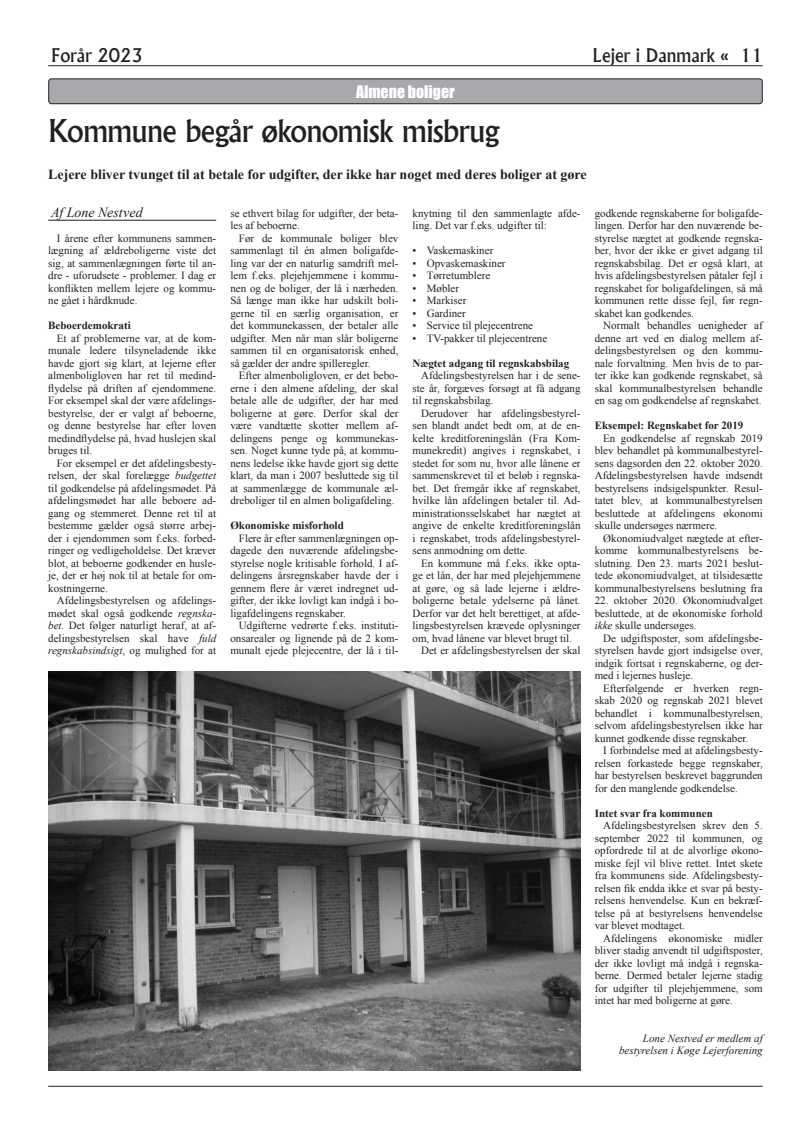
<style>
.page{position:relative;width:811px;height:1134px;background:#fff}
.page>*{position:absolute;margin:0;border:0;box-sizing:border-box;transform-origin:0 0}
.t1{font:500 30px "Albertus";letter-spacing:-.02em;color:#231f20}
.t2{font:500 18px "Albertus";color:#231f20}
.t3{font:15.8px "Impact";color:#fff}
.t4{font:700 14px "Times New Roman";color:#231f20}
.t5{font:italic 14px "Times New Roman";letter-spacing:-.005em;color:#231f20}
.t6{font:11px/12.5px "Times New Roman";color:#231f20;text-align:justify}
.t7{font:700 11px "Times New Roman";color:#231f20}
.t8{font:italic 11px/12.5px "Times New Roman";color:#231f20;text-align:right}
.s1{font-style:italic}
</style>
<div class="page">
<hr style="left:48px;top:65px;width:715px;height:1px;background:#231f20">
<hr style="left:48px;top:1086px;width:715px;height:1px;background:#231f20">
<hr style="left:48px;top:220px;width:168px;height:1px;background:#231f20">
<div style="left:49px;top:79px;width:713px;height:25px;background:#a8a9ad;border-radius:3px"></div>
<div style="left:48px;top:78px;width:715px;height:26px;border:1px solid #231f20;border-radius:3px"></div>
<img style="left:48px;top:671px;width:532px;height:400px">
<h2 class="t2" style="left:51px;top:44px;width:93px">Forår 2023</h2>
<h2 class="t2" style="left:592px;top:44px;width:172px">Lejer i Danmark « 11</h2>
<h3 class="t3" style="left:356px;top:82px;width:100px">Almene boliger</h3>
<h1 class="t1" style="left:48px;top:112px;width:452px">Kommune begår økonomisk misbrug</h1>
<p class="t4" style="left:48px;top:167px;width:540px">Lejere bliver tvunget til at betale for udgifter, der ikke har noget med deres boliger at gøre</p>
<p class="t5" style="left:51px;top:204px;width:93px">Af Lone Nestved</p>
<p class="t6" style="left:48px;top:232px;width:169px;text-indent:8px">I årene efter kommunens sammen&shy;lægning af ældreboligerne viste det sig, at sammenlægningen førte til an&shy;dre - uforudsete - problemer. I dag er konflikten mellem lejere og kommu&shy;ne gået i hårdknude.</p>
<p class="t7" style="left:48px;top:320px;width:84px">Beboerdemokrati</p>
<p class="t6" style="left:48px;top:332px;width:169px;text-indent:8px">Et af problemerne var, at de kom&shy;munale ledere tilsyneladende ikke havde gjort sig klart, at lejerne efter almenboligloven har ret til medind&shy;flydelse på driften af ejendommene.<br>For eksempel skal der være afdelings&shy;bestyrelse, der er valgt af beboerne, og denne bestyrelse har efter loven medindflydelse på, hvad huslejen skal bruges til.</p>
<p class="t6" style="left:48px;top:457px;width:169px;text-indent:8px">For eksempel er det afdelingsbesty&shy;relsen, der skal forelægge <span class="s1">budgettet </span>til godkendelse på afdelingsmødet. På afdelingsmødet har alle beboere ad&shy;gang og stemmeret. Denne ret til at bestemme gælder også større arbej&shy;der i ejendommen som f.eks. forbed&shy;ringer og vedligeholdelse. Det kræver blot, at beboerne godkender en husle&shy;je, der er høj nok til at betale for om&shy;kostningerne.</p>
<p class="t6" style="left:48px;top:594px;width:169px;text-indent:8px">Afdelingsbestyrelsen og afdelings&shy;mødet skal også godkende <span class="s1">regnska&shy;bet</span>. Det følger naturligt heraf, at af&shy;delingsbestyrelsen skal have <span class="s1">fuld regnskabsindsigt</span>, og mulighed for at</p>
<p class="t6" style="left:230px;top:207px;width:169px">se ethvert bilag for udgifter, der beta&shy;les af beboerne.</p>
<p class="t6" style="left:230px;top:232px;width:169px;text-indent:8px">Før de kommunale boliger blev sammenlagt til én almen boligafde&shy;ling var der en naturlig samdrift mel&shy;lem f.eks. plejehjemmene i kommu&shy;nen og de boliger, der lå i nærheden.<br>Så længe man ikke har udskilt boli&shy;gerne til en særlig organisation, er det kommunekassen, der betaler alle udgifter. Men når man slår boligerne sammen til en organisatorisk enhed, så gælder der andre spilleregler.</p>
<p class="t6" style="left:230px;top:369px;width:169px;text-indent:8px">Efter almenboligloven, er det bebo&shy;erne i den almene afdeling, der skal betale alle de udgifter, der har med boligerne at gøre. Derfor skal der være vandtætte skotter mellem af&shy;delingens penge og kommunekas&shy;sen. Noget kunne tyde på, at kommu&shy;nens ledelse ikke havde gjort sig dette klart, da man i 2007 besluttede sig til at sammenlægge de kommunale æl&shy;dreboliger til en almen boligafdeling.</p>
<p class="t7" style="left:230px;top:520px;width:115px">Økonomiske misforhold</p>
<p class="t6" style="left:230px;top:532px;width:169px;text-indent:8px">Flere år efter sammenlægningen op&shy;dagede den nuværende afdelingsbe&shy;styrelse nogle kritisable forhold. I af&shy;delingens årsregnskaber havde der i gennem flere år været indregnet ud&shy;gifter, der ikke lovligt kan indgå i bo&shy;ligafdelingens regnskaber.</p>
<p class="t6" style="left:230px;top:619px;width:169px;text-indent:8px">Udgifterne vedrørte f.eks. instituti&shy;onsarealer og lignende på de 2 kom&shy;munalt ejede plejecentre, der lå i til-</p>
<p class="t6" style="left:412px;top:207px;width:169px">knytning til den sammenlagte afde&shy;ling. Det var f.eks. udgifter til:</p>
<p class="t6" style="left:412px;top:244px;width:82px">• Vaskemaskiner</p>
<p class="t6" style="left:412px;top:257px;width:94px">• Opvaskemaskiner</p>
<p class="t6" style="left:412px;top:269px;width:79px">• Tørretumblere</p>
<p class="t6" style="left:412px;top:282px;width:48px">• Møbler</p>
<p class="t6" style="left:412px;top:294px;width:55px">• Markiser</p>
<p class="t6" style="left:412px;top:307px;width:55px">• Gardiner</p>
<p class="t6" style="left:412px;top:319px;width:122px">• Service til plejecentrene</p>
<p class="t6" style="left:412px;top:332px;width:136px">• TV-pakker til plejecentrene</p>
<p class="t7" style="left:412px;top:357px;width:158px">Nægtet adgang til regnskabsbilag</p>
<p class="t6" style="left:412px;top:369px;width:169px;text-indent:8px">Afdelingsbestyrelsen har i de sene&shy;ste år, forgæves forsøgt at få adgang til regnskabsbilag.</p>
<p class="t6" style="left:412px;top:407px;width:169px;text-indent:8px">Derudover har afdelingsbestyrel&shy;sen blandt andet bedt om, at de en&shy;kelte kreditforeningslån (Fra Kom&shy;munekredit) angives i regnskabet, i stedet for som nu, hvor alle lånene er sammenskrevet til et beløb i regnska&shy;bet. Det fremgår ikke af regnskabet, hvilke lån afdelingen betaler til. Ad&shy;ministrationsselskabet har nægtet at angive de enkelte kreditforeningslån i regnskabet, trods afdelingsbestyrel&shy;sens anmodning om dette.</p>
<p class="t6" style="left:421px;top:557px;width:161px">En kommune må f.eks. ikke opta-</p>
<p class="t6" style="left:412px;top:569px;width:169px">ge et lån, der har med plejehjemmene</p>
<p class="t6" style="left:412px;top:582px;width:169px">at gøre, og så lade lejerne i ældre-</p>
<p class="t6" style="left:412px;top:594px;width:169px">boligerne betale ydelserne på lånet.</p>
<p class="t6" style="left:412px;top:607px;width:169px">Derfor var det helt berettiget, at afde-</p>
<p class="t6" style="left:412px;top:619px;width:169px">lingsbestyrelsen krævede oplysninger</p>
<p class="t6" style="left:412px;top:632px;width:161px">om, hvad lånene var blevet brugt til.</p>
<p class="t6" style="left:421px;top:644px;width:161px">Det er afdelingsbestyrelsen der skal</p>
<p class="t6" style="left:595px;top:207px;width:169px">godkende regnskaberne for boligafde&shy;lingen. Derfor har den nuværende be&shy;styrelse nægtet at godkende regnska&shy;ber, hvor der ikke er givet adgang til regnskabsbilag. Det er også klart, at hvis afdelingsbestyrelsen påtaler fejl i regnskabet for boligafdelingen, så må kommunen rette disse fejl, før regn&shy;skabet kan godkendes.</p>
<p class="t6" style="left:595px;top:319px;width:169px;text-indent:8px">Normalt behandles uenigheder af denne art ved en dialog mellem af&shy;delingsbestyrelsen og den kommu&shy;nale forvaltning. Men hvis de to par&shy;ter ikke kan godkende regnskabet, så skal kommunalbestyrelsen behandle en sag om godkendelse af regnskabet.</p>
<p class="t7" style="left:595px;top:420px;width:150px">Eksempel: Regnskabet for 2019</p>
<p class="t6" style="left:595px;top:432px;width:169px;text-indent:8px">En godkendelse af regnskab 2019 blev behandlet på kommunalbestyrel&shy;sens dagsorden den 22. oktober 2020.<br>Afdelingsbestyrelsen havde indsendt bestyrelsens indsigelspunkter. Resul&shy;tatet blev, at kommunalbestyrelsen besluttede at afdelingens økonomi skulle undersøges nærmere.</p>
<p class="t6" style="left:595px;top:532px;width:169px;text-indent:8px">Økonomiudvalget nægtede at efter&shy;komme kommunalbestyrelsens be&shy;slutning. Den 23. marts 2021 beslut&shy;tede økonomiudvalget, at tilsidesætte kommunalbestyrelsens beslutning fra</p>
<p class="t6" style="left:595px;top:594px;width:169px">22. oktober 2020. Økonomiudvalget besluttede, at de økonomiske forhold <span class="s1">ikke</span> skulle undersøges.</p>
<p class="t6" style="left:595px;top:632px;width:169px;text-indent:8px">De udgiftsposter, som afdelingsbe&shy;styrelsen havde gjort indsigelse over, indgik fortsat i regnskaberne, og der&shy;med i lejernes husleje.</p>
<p class="t6" style="left:595px;top:682px;width:169px;text-indent:8px">Efterfølgende er hverken regn&shy;skab 2020 og regnskab 2021 blevet behandlet i kommunalbestyrelsen, selvom afdelingsbestyrelsen ikke har kunnet godkende disse regnskaber.</p>
<p class="t6" style="left:595px;top:744px;width:169px;text-indent:8px">I forbindelse med at afdelingsbesty&shy;relsen forkastede begge regnskaber, har bestyrelsen beskrevet baggrunden for den manglende godkendelse.</p>
<p class="t7" style="left:595px;top:807px;width:120px">Intet svar fra kommunen</p>
<p class="t6" style="left:595px;top:819px;width:169px;text-indent:8px">Afdelingsbestyrelsen skrev den 5. september 2022 til kommunen, og opfordrede til at de alvorlige økono&shy;miske fejl vil blive rettet. Intet skete fra kommunens side. Afdelingsbesty&shy;relsen fik endda ikke et svar på besty&shy;relsens henvendelse. Kun en bekræf&shy;telse på at bestyrelsens henvendelse var blevet modtaget.</p>
<p class="t6" style="left:595px;top:932px;width:169px;text-indent:8px">Afdelingens økonomiske midler bliver stadig anvendt til udgiftsposter, der ikke lovligt må indgå i regnska&shy;berne. Dermed betaler lejerne stadig for udgifter til plejehjemmene, som intet har med boligerne at gøre.</p>
<p class="t8" style="left:619px;top:1032px;width:145px">Lone Nestved er medlem af bestyrelsen i Køge Lejerforening</p>
</div>
